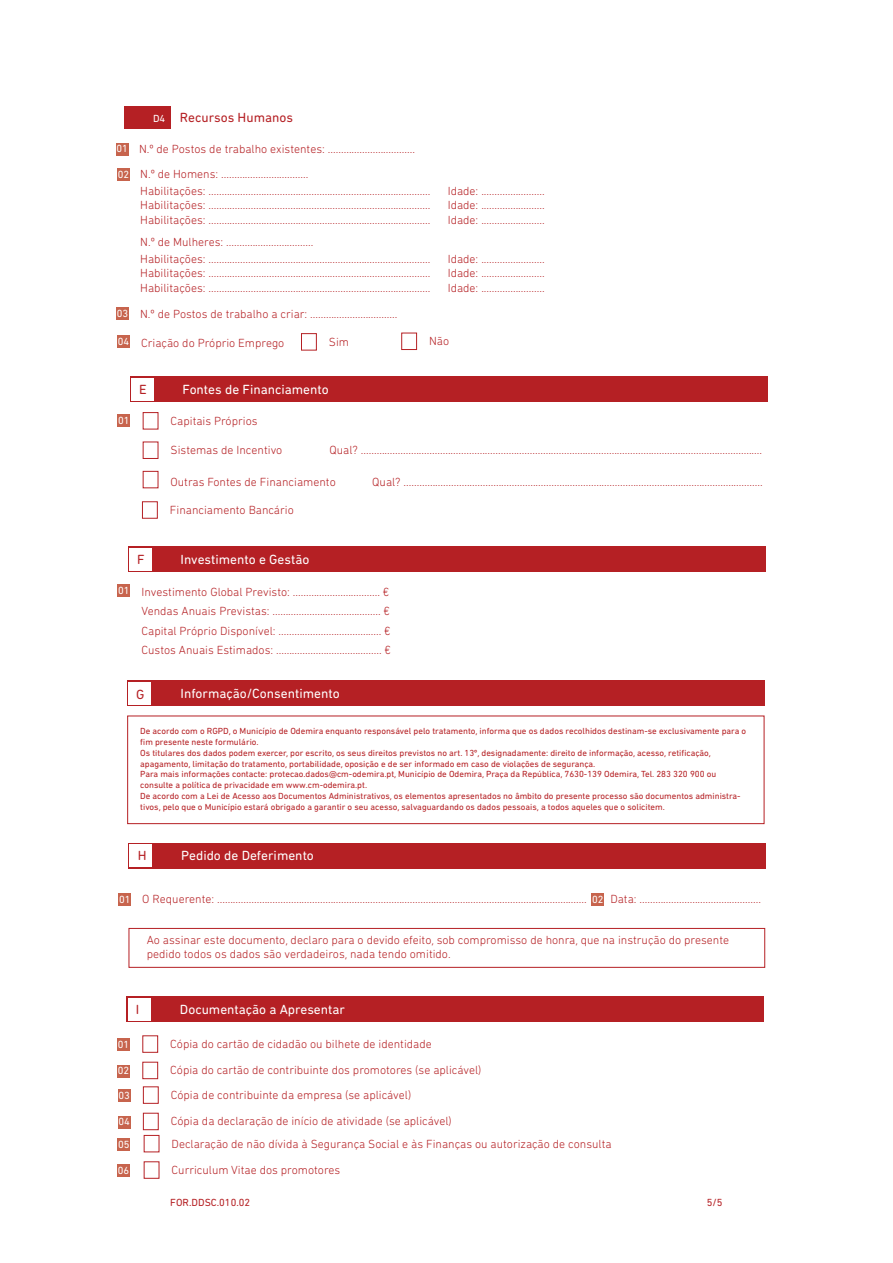
<style>
.page{position:relative;width:893px;height:1263px;background:#fff}
.page>*{position:absolute;margin:0;border:0;box-sizing:border-box;transform-origin:0 0}
.t1{font:13.5px "DIN Next Rounded LT Pro";color:#fff}
.t2{font:13.5px "DIN Next Rounded LT Pro";color:#b52024}
.t3{font:300 12px/19.5px "DIN Next Rounded LT Pro";color:#b52024}
.t4{font:10.5px "DIN Next Rounded LT Pro";color:#b52024}
.t5{font:10.5px "DIN Next Rounded LT Pro";color:#fff}
.t6{font:9px/10.8px "DIN Next Rounded LT Pro";color:#b52024}
.s1{font-size:10.5px;color:#fff}
.s2{font-weight:400;font-size:10.5px;color:#fff}
</style>
<div class="page">
<div style="left:124px;top:106px;width:47px;height:23px;background:#b52024"></div>
<div style="left:116px;top:143px;width:13px;height:12px;background:#c7644d"></div>
<div style="left:117px;top:168px;width:13px;height:13px;background:#c7644d"></div>
<div style="left:117px;top:335px;width:13px;height:13px;background:#c7644d"></div>
<div style="left:301px;top:333px;width:16px;height:17px;border:1px solid #b52024"></div>
<div style="left:401px;top:333px;width:16px;height:17px;border:1px solid #b52024"></div>
<div style="left:130px;top:377px;width:637px;height:25px;background:#b52024"></div>
<div style="left:131px;top:378px;width:23px;height:23px;background:#fff"></div>
<div style="left:143px;top:412px;width:15px;height:17px;border:1px solid #b52024"></div>
<div style="left:142px;top:501px;width:16px;height:18px;border:1px solid #b52024"></div>
<div style="left:117px;top:414px;width:13px;height:13px;background:#c7644d"></div>
<div style="left:143px;top:442px;width:15px;height:17px;border:1px solid #b52024"></div>
<div style="left:143px;top:471px;width:15px;height:17px;border:1px solid #b52024"></div>
<div style="left:128px;top:547px;width:637px;height:25px;background:#b52024"></div>
<div style="left:129px;top:548px;width:23px;height:23px;background:#fff"></div>
<div style="left:117px;top:584px;width:13px;height:13px;background:#c7644d"></div>
<div style="left:119px;top:893px;width:12px;height:13px;background:#c7644d"></div>
<div style="left:592px;top:893px;width:12px;height:13px;background:#c7644d"></div>
<div style="left:129px;top:928px;width:636px;height:40px;border:1px solid #b52024"></div>
<div style="left:128px;top:843px;width:637px;height:25px;background:#b52024"></div>
<div style="left:129px;top:844px;width:23px;height:23px;background:#fff"></div>
<div style="left:142px;top:1035px;width:16px;height:18px;border:1px solid #b52024"></div>
<div style="left:117px;top:1038px;width:13px;height:13px;background:#c7644d"></div>
<div style="left:142px;top:1062px;width:16px;height:17px;border:1px solid #b52024"></div>
<div style="left:117px;top:1065px;width:13px;height:12px;background:#c7644d"></div>
<div style="left:127px;top:997px;width:637px;height:25px;background:#b52024"></div>
<div style="left:128px;top:998px;width:23px;height:23px;background:#fff"></div>
<div style="left:143px;top:1086px;width:16px;height:18px;border:1px solid #b52024"></div>
<div style="left:118px;top:1089px;width:13px;height:13px;background:#c7644d"></div>
<div style="left:143px;top:1113px;width:16px;height:17px;border:1px solid #b52024"></div>
<div style="left:118px;top:1116px;width:13px;height:12px;background:#c7644d"></div>
<div style="left:144px;top:1135px;width:15px;height:17px;border:1px solid #b52024"></div>
<div style="left:117px;top:1138px;width:13px;height:13px;background:#c7644d"></div>
<div style="left:144px;top:1161px;width:15px;height:18px;border:1px solid #b52024"></div>
<div style="left:117px;top:1164px;width:13px;height:13px;background:#c7644d"></div>
<div style="left:116px;top:307px;width:13px;height:13px;background:#c7644d"></div>
<div style="left:127px;top:716px;width:637px;height:108px;border:1px solid #b52024"></div>
<div style="left:127px;top:681px;width:637px;height:25px;background:#b52024"></div>
<div style="left:128px;top:682px;width:23px;height:23px;background:#fff"></div>
<p class="t2" style="left:153px;top:109px;width:141px"><span class="s1">D4</span> Recursos Humanos</p>
<p class="t3" style="left:117px;top:136px;width:300px;line-height:25.5px"><span class="s2">01</span> N.º de Postos de trabalho existentes: .................................<br><span class="s2">02</span> N.º de Homens: .................................</p>
<p class="t3" style="left:140px;top:181px;width:292px">Habilitações: ....................................................................................</p>
<p class="t3" style="left:448px;top:181px;width:98px">Idade: ........................</p>
<p class="t3" style="left:140px;top:195px;width:292px">Habilitações: ....................................................................................</p>
<p class="t3" style="left:448px;top:195px;width:98px">Idade: ........................</p>
<p class="t3" style="left:140px;top:210px;width:292px">Habilitações: ....................................................................................</p>
<p class="t3" style="left:448px;top:210px;width:98px">Idade: ........................</p>
<p class="t3" style="left:140px;top:234px;width:292px;line-height:16.5px">N.º de Mulheres: .................................<br>Habilitações: ....................................................................................</p>
<p class="t3" style="left:448px;top:249px;width:98px">Idade: ........................</p>
<p class="t3" style="left:140px;top:263px;width:292px">Habilitações: ....................................................................................</p>
<p class="t3" style="left:448px;top:263px;width:98px">Idade: ........................</p>
<p class="t3" style="left:140px;top:278px;width:292px">Habilitações: ....................................................................................</p>
<p class="t3" style="left:448px;top:278px;width:98px">Idade: ........................</p>
<p class="t3" style="left:117px;top:304px;width:282px"><span class="s2">03</span> N.º de Postos de trabalho a criar: .................................</p>
<p class="t3" style="left:118px;top:333px;width:168px"><span class="s2">04</span> Criação do Próprio Emprego</p>
<p class="t3" style="left:329px;top:332px;width:22px">Sim</p>
<p class="t3" style="left:429px;top:331px;width:22px">Não</p>
<p class="t2" style="left:139px;top:381px;width:9px">E</p>
<p class="t1" style="left:183px;top:381px;width:148px">Fontes de Financiamento</p>
<p class="t3" style="left:171px;top:411px;width:88px">Capitais Próprios</p>
<p class="t5" style="left:118px;top:414px;width:13px">01</p>
<p class="t3" style="left:171px;top:440px;width:113px">Sistemas de Incentivo</p>
<p class="t3" style="left:330px;top:440px;width:434px">Qual? ........................................................................................................................................................</p>
<p class="t3" style="left:171px;top:472px;width:167px">Outras Fontes de Financiamento</p>
<p class="t3" style="left:372px;top:472px;width:392px">Qual? ........................................................................................................................................</p>
<p class="t3" style="left:170px;top:500px;width:125px">Financiamento Bancário</p>
<p class="t2" style="left:137px;top:551px;width:9px">F</p>
<p class="t1" style="left:181px;top:551px;width:130px">Investimento e Gestão</p>
<p class="t3" style="left:142px;top:582px;width:251px;text-indent:-23px"><span class="s2">01</span> Investimento Global Previsto: ................................. € Vendas Anuais Previstas: ......................................... € Capital Próprio Disponível: ....................................... € Custos Anuais Estimados: ........................................ €</p>
<p class="t2" style="left:136px;top:687px;width:10px">G</p>
<p class="t1" style="left:181px;top:685px;width:161px">Informação/Consentimento</p>
<p class="t6" style="left:140px;top:726px;width:607px">De acordo com o RGPD, o Município de Odemira enquanto responsável pelo tratamento, informa que os dados recolhidos destinam-se exclusivamente para o fim presente neste formulário.<br>Os titulares dos dados podem exercer, por escrito, os seus direitos previstos no art. 13º, designadamente: direito de informação, acesso, retificação, apagamento, limitação do tratamento, portabilidade, oposição e de ser informado em caso de violações de segurança.<br>Para mais informações contacte: protecao.dados@cm-odemira.pt, Município de Odemira, Praça da República, 7630-139 Odemira, Tel. 283 320 900 ou consulte a política de privacidade em www.cm-odemira.pt.<br>De acordo com a Lei de Acesso aos Documentos Administrativos, os elementos apresentados no âmbito do presente processo são documentos administra&shy;tivos, pelo que o Município estará obrigado a garantir o seu acesso, salvaguardando os dados pessoais, a todos aqueles que o solicitem.</p>
<p class="t2" style="left:138px;top:848px;width:10px">H</p>
<p class="t1" style="left:181px;top:848px;width:134px">Pedido de Deferimento</p>
<p class="t3" style="left:119px;top:889px;width:643px"><span class="s2">01</span> O Requerente: ............................................................................................................................................ <span class="s2">02</span> Data: ..............................................</p>
<p class="t3" style="left:147px;top:932px;width:584px;line-height:14.4px">Ao assinar este documento, declaro para o devido efeito, sob compromisso de honra, que na instrução do presente pedido todos os dados são verdadeiros, nada tendo omitido.</p>
<p class="t2" style="left:136px;top:1001px;width:5px">I</p>
<p class="t1" style="left:180px;top:1001px;width:167px">Documentação a Apresentar</p>
<p class="t5" style="left:118px;top:1038px;width:13px">01</p>
<p class="t3" style="left:170px;top:1034px;width:263px">Cópia do cartão de cidadão ou bilhete de identidade</p>
<p class="t5" style="left:118px;top:1065px;width:13px">02</p>
<p class="t3" style="left:170px;top:1060px;width:313px">Cópia do cartão de contribuinte dos promotores (se aplicável)</p>
<p class="t5" style="left:118px;top:1089px;width:13px">03</p>
<p class="t3" style="left:171px;top:1085px;width:242px">Cópia de contribuinte da empresa (se aplicável)</p>
<p class="t5" style="left:118px;top:1116px;width:13px">04</p>
<p class="t3" style="left:171px;top:1111px;width:283px">Cópia da declaração de início de atividade (se aplicável)</p>
<p class="t5" style="left:118px;top:1138px;width:13px">05</p>
<p class="t3" style="left:172px;top:1133px;width:442px">Declaração de não dívida à Segurança Social e às Finanças ou autorização de consulta</p>
<p class="t5" style="left:118px;top:1164px;width:13px">06</p>
<p class="t3" style="left:172px;top:1160px;width:170px">Curriculum Vitae dos promotores</p>
<p class="t4" style="left:170px;top:1197px;width:81px">FOR.DDSC.010.02</p>
<p class="t4" style="left:707px;top:1197px;width:17px">5/5</p>
</div>
